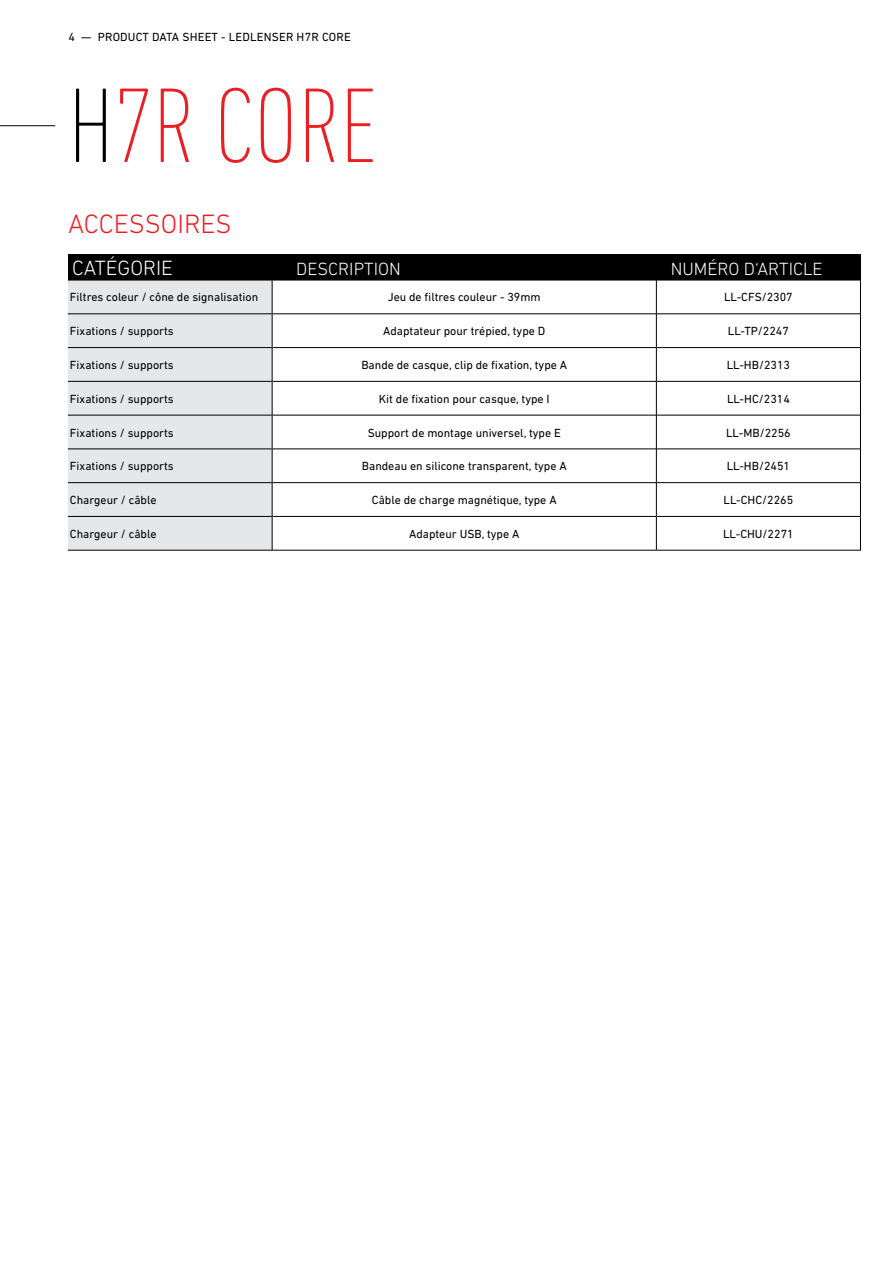
<style>
.page{position:relative;width:893px;height:1263px;background:#fff}
.page>*{position:absolute;margin:0;border:0;box-sizing:border-box;transform-origin:0 0}
.t1{font:200 condensed 108px "DIN Next LT Pro";color:#ed1d24}
.t2{font:300 27px "DIN Next LT Pro";color:#ed1d24}
.t3{font:300 21px "DIN Next LT Pro";color:#fff}
.t4{font:300 18px "DIN Next LT Pro";color:#fff}
.t5{font:12px "DIN Next LT Pro";color:#000}
.s1{color:#000}
</style>
<div class="page">
<hr style="left:0;top:125px;width:55px;height:1px;background:#000">
<div style="left:68px;top:254px;width:792px;height:26px;background:#000"></div>
<div style="left:68px;top:281px;width:204px;height:269px;background:#e6e7e8"></div>
<hr style="left:68px;top:280px;width:204px;height:1px;background:#000">
<hr style="left:272px;top:280px;width:384px;height:1px;background:#000">
<hr style="left:656px;top:280px;width:205px;height:1px;background:#000">
<hr style="left:68px;top:314px;width:204px;height:1px;background:#000">
<hr style="left:273px;top:314px;width:383px;height:1px;background:#000">
<hr style="left:657px;top:314px;width:203px;height:1px;background:#000">
<hr style="left:68px;top:347px;width:204px;height:1px;background:#000">
<hr style="left:273px;top:347px;width:383px;height:1px;background:#000">
<hr style="left:657px;top:347px;width:203px;height:1px;background:#000">
<hr style="left:68px;top:381px;width:204px;height:1px;background:#000">
<hr style="left:273px;top:381px;width:383px;height:1px;background:#000">
<hr style="left:657px;top:381px;width:203px;height:1px;background:#000">
<hr style="left:68px;top:415px;width:204px;height:1px;background:#000">
<hr style="left:273px;top:415px;width:383px;height:1px;background:#000">
<hr style="left:657px;top:415px;width:203px;height:1px;background:#000">
<hr style="left:68px;top:449px;width:204px;height:1px;background:#000">
<hr style="left:273px;top:449px;width:383px;height:1px;background:#000">
<hr style="left:657px;top:449px;width:203px;height:1px;background:#000">
<hr style="left:68px;top:482px;width:204px;height:1px;background:#000">
<hr style="left:273px;top:482px;width:383px;height:1px;background:#000">
<hr style="left:657px;top:482px;width:203px;height:1px;background:#000">
<hr style="left:68px;top:516px;width:204px;height:1px;background:#000">
<hr style="left:273px;top:516px;width:383px;height:1px;background:#000">
<hr style="left:657px;top:516px;width:203px;height:1px;background:#000">
<hr style="left:68px;top:550px;width:204px;height:1px;background:#000">
<hr style="left:272px;top:550px;width:384px;height:1px;background:#000">
<hr style="left:656px;top:550px;width:205px;height:1px;background:#000">
<hr style="left:272px;top:280px;width:1px;height:34px;background:#000">
<hr style="left:656px;top:280px;width:1px;height:34px;background:#000">
<hr style="left:860px;top:280px;width:1px;height:34px;background:#000">
<hr style="left:272px;top:314px;width:1px;height:34px;background:#000">
<hr style="left:656px;top:314px;width:1px;height:34px;background:#000">
<hr style="left:860px;top:314px;width:1px;height:34px;background:#000">
<hr style="left:272px;top:348px;width:1px;height:33px;background:#000">
<hr style="left:656px;top:348px;width:1px;height:33px;background:#000">
<hr style="left:860px;top:348px;width:1px;height:33px;background:#000">
<hr style="left:272px;top:381px;width:1px;height:34px;background:#000">
<hr style="left:656px;top:381px;width:1px;height:34px;background:#000">
<hr style="left:860px;top:381px;width:1px;height:34px;background:#000">
<hr style="left:272px;top:415px;width:1px;height:34px;background:#000">
<hr style="left:656px;top:415px;width:1px;height:34px;background:#000">
<hr style="left:860px;top:415px;width:1px;height:34px;background:#000">
<hr style="left:272px;top:449px;width:1px;height:34px;background:#000">
<hr style="left:656px;top:449px;width:1px;height:34px;background:#000">
<hr style="left:860px;top:449px;width:1px;height:34px;background:#000">
<hr style="left:272px;top:483px;width:1px;height:33px;background:#000">
<hr style="left:656px;top:483px;width:1px;height:33px;background:#000">
<hr style="left:860px;top:483px;width:1px;height:33px;background:#000">
<hr style="left:272px;top:516px;width:1px;height:34px;background:#000">
<hr style="left:656px;top:516px;width:1px;height:34px;background:#000">
<hr style="left:860px;top:516px;width:1px;height:34px;background:#000">
<p class="t5" style="left:68px;top:30px;width:284px">4 — PRODUCT DATA SHEET - LEDLENSER H7R CORE</p>
<h1 class="t1" style="left:68px;top:64px;width:310px"><span class="s1">H</span>7R CORE</h1>
<h2 class="t2" style="left:68px;top:208px;width:165px">ACCESSOIRES</h2>
<h3 class="t3" style="left:72px;top:256px;width:102px">CATÉGORIE</h3>
<h3 class="t4" style="left:296px;top:258px;width:106px">DESCRIPTION</h3>
<h3 class="t4" style="left:671px;top:258px;width:153px">NUMÉRO D‘ARTICLE</h3>
<p class="t5" style="left:70px;top:290px;width:190px">Filtres coleur / cône de signalisation</p>
<p class="t5" style="left:388px;top:290px;width:154px">Jeu de filtres couleur - 39mm</p>
<p class="t5" style="left:724px;top:290px;width:70px">LL-CFS/2307</p>
<p class="t5" style="left:70px;top:324px;width:105px">Fixations / supports</p>
<p class="t5" style="left:383px;top:324px;width:164px">Adaptateur pour trépied, type D</p>
<p class="t5" style="left:728px;top:324px;width:62px">LL-TP/2247</p>
<p class="t5" style="left:70px;top:358px;width:105px">Fixations / supports</p>
<p class="t5" style="left:361px;top:358px;width:207px">Bande de casque, clip de fixation, type A</p>
<p class="t5" style="left:727px;top:358px;width:65px">LL-HB/2313</p>
<p class="t5" style="left:70px;top:392px;width:105px">Fixations / supports</p>
<p class="t5" style="left:379px;top:392px;width:172px">Kit de fixation pour casque, type I</p>
<p class="t5" style="left:727px;top:392px;width:64px">LL-HC/2314</p>
<p class="t5" style="left:70px;top:425px;width:105px">Fixations / supports</p>
<p class="t5" style="left:368px;top:425px;width:195px">Support de montage universel, type E</p>
<p class="t5" style="left:726px;top:425px;width:66px">LL-MB/2256</p>
<p class="t5" style="left:70px;top:459px;width:105px">Fixations / supports</p>
<p class="t5" style="left:362px;top:459px;width:206px">Bandeau en silicone transparent, type A</p>
<p class="t5" style="left:727px;top:459px;width:65px">LL-HB/2451</p>
<p class="t5" style="left:70px;top:493px;width:88px">Chargeur / câble</p>
<p class="t5" style="left:372px;top:493px;width:186px">Câble de charge magnétique, type A</p>
<p class="t5" style="left:724px;top:493px;width:71px">LL-CHC/2265</p>
<p class="t5" style="left:70px;top:527px;width:88px">Chargeur / câble</p>
<p class="t5" style="left:409px;top:527px;width:112px">Adapteur USB, type A</p>
<p class="t5" style="left:723px;top:527px;width:72px">LL-CHU/2271</p>
</div>
